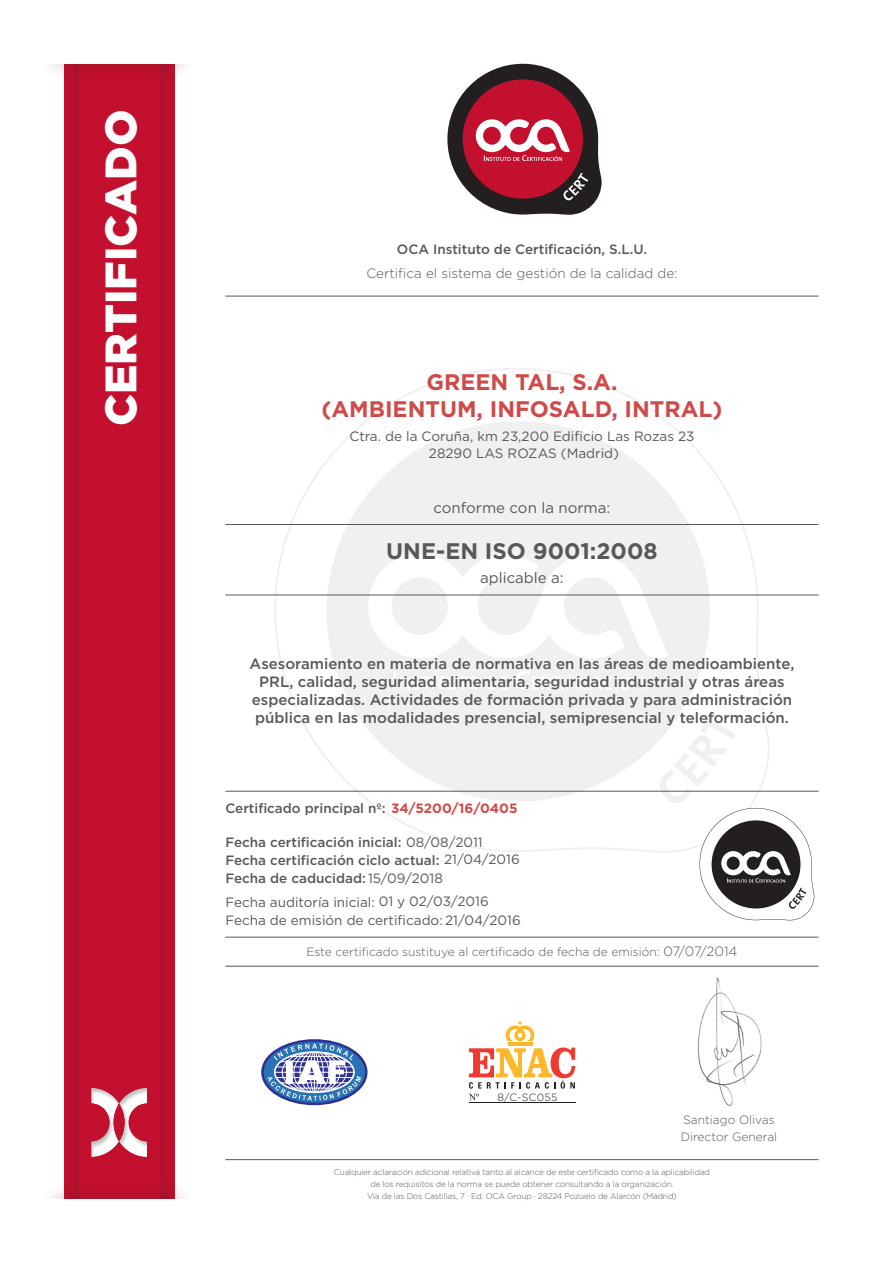
<style>
.page{position:relative;width:893px;height:1263px;background:#fff}
.page>*{position:absolute;margin:0;border:0;box-sizing:border-box;transform-origin:0 0}
.t1{font:900 43.95px "Gotham";color:#fff}
.t2{font:700 22.5px "Gotham";color:#ce4b49}
.t3{font:700 22.5px "Gotham";color:#57585a}
.t4{font:500 15px/18px "Gotham";color:#57585a;text-align:center}
.t5{font:15px "Gotham";color:#57585a}
.t6{font:500 13.5px "Gotham";color:#57585a}
.t7{font:13.5px "Gotham";color:#57585a}
.t8{font:300 13.5px "Gotham";color:#57585a}
.t9{font:300 12px "Gotham";color:#57585a}
.t10{font:300 10.5px "Gotham";letter-spacing:.025em;color:#231f20}
.t11{font:300 8.25px "Gotham";letter-spacing:-.02em;color:#57585a}
.s1{font-weight:700;color:#ce4b49}
.s2{font-weight:400}
.s3{font-size:13.5px}
</style>
<div class="page">
<div style="left:60px;top:0;width:118px;height:1263px;background:#231f20;opacity:.26"></div>
<div style="left:79px;top:0;width:80px;height:1263px;background:#c3102f"></div>
<div style="left:89px;top:1086px;width:59px;height:72px;background:#231f20;opacity:.28"></div>
<div style="left:39px;top:1180px;width:158px;height:83px;background:#231f20;opacity:.15"></div>
<div style="left:39px;top:0;width:158px;height:82px;background:#231f20;opacity:.15"></div>
<div style="left:0;top:0;width:236px;height:64px;background:#fff"></div>
<div style="left:0;top:1199px;width:236px;height:64px;background:#fff"></div>
<svg style="left:274px;top:368px;width:496px;height:484px"></svg>
<div style="left:326px;top:421px;width:384px;height:380px;background:#f0f0f0;border-radius:50%"></div>
<svg style="left:368px;top:554px;width:300px;height:104px"></svg>
<svg style="left:393px;top:671px;width:251px;height:18px"></svg>
<svg style="left:447px;top:64px;width:155px;height:151px"></svg>
<hr style="left:225px;top:1159px;width:594px;height:1px;background:#57585a">
<hr style="left:225px;top:524px;width:594px;height:1px;background:#57585a">
<hr style="left:225px;top:296px;width:594px;height:1px;background:#57585a">
<hr style="left:508px;top:1042px;width:24px;height:4px;background:#fcb828">
<svg style="left:506px;top:1021px;width:28px;height:20px"></svg>
<hr style="left:469px;top:1102px;width:106px;height:1px;background:#231f20">
<svg style="left:469px;top:1047px;width:106px;height:53px"></svg>
<svg style="left:262px;top:1040px;width:104px;height:64px"></svg>
<div style="left:261px;top:1039px;width:106px;height:66px;border:2px solid #2e3092;border-radius:50%"></div>
<svg style="left:267px;top:1043px;width:94px;height:57px"></svg>
<img style="left:697px;top:977px;width:65px;height:129px">
<svg style="left:657px;top:711px;width:157px;height:209px"></svg>
<hr style="left:225px;top:791px;width:594px;height:1px;background:#57585a">
<hr style="left:225px;top:937px;width:594px;height:1px;background:#57585a">
<hr style="left:225px;top:966px;width:594px;height:1px;background:#57585a">
<hr style="left:225px;top:595px;width:594px;height:1px;background:#57585a">
<p class="t1" style="left:91px;top:426px;width:318px;rotate:-90deg">CERTIFICADO</p>
<p class="t6" style="left:397px;top:241px;width:252px">OCA Instituto de Certificación, S.L.U.</p>
<p class="t8" style="left:366px;top:264px;width:313px">Certifica el sistema de gestión de la calidad de:</p>
<p class="t2" style="left:426px;top:367px;width:193px">GREEN TAL, S.A.</p>
<p class="t2" style="left:321px;top:394px;width:402px">(AMBIENTUM, INFOSALD, INTRAL)</p>
<p class="t7" style="left:349px;top:428px;width:347px">Ctra. de la Coruña, km 23,200 Edificio Las Rozas 23</p>
<p class="t7" style="left:429px;top:444px;width:192px">28290 LAS ROZAS (Madrid)</p>
<p class="t5" style="left:434px;top:498px;width:178px">conforme con la norma:</p>
<p class="t3" style="left:386px;top:536px;width:273px">UNE-EN ISO 9001:2008</p>
<p class="t5" style="left:480px;top:568px;width:85px">aplicable a:</p>
<p class="t4" style="left:249px;top:655px;width:546px">Asesoramiento en materia de normativa en las áreas de medioambiente, PRL, calidad, seguridad alimentaria, seguridad industrial y otras áreas especializadas. Actividades de formación privada y para administración pública en las modalidades presencial, semipresencial y teleformación.</p>
<p class="t6" style="left:225px;top:800px;width:294px">Certificado principal nº: <span class="s1">34/5200/16/0405</span></p>
<p class="t6" style="left:225px;top:833px;width:259px">Fecha certificación inicial: <span class="s2">08/08/2011</span></p>
<p class="t6" style="left:225px;top:851px;width:296px">Fecha certificación ciclo actual: <span class="s2">21/04/2016</span></p>
<p class="t6" style="left:225px;top:869px;width:219px">Fecha de caducidad:<span class="s2">15/09/2018</span></p>
<p class="t7" style="left:225px;top:893px;width:265px">Fecha auditoría inicial: 01 y 02/03/2016</p>
<p class="t7" style="left:225px;top:911px;width:297px">Fecha de emisión de certificado: 21/04/2016</p>
<p class="t9" style="left:306px;top:944px;width:433px">Este certificado sustituye al certificado de fecha de emisión: <span class="s3">07/07/2014</span></p>
<p class="t10" style="left:497px;top:1091px;width:62px">8/C-SC055</p>
<p class="t9" style="left:683px;top:1112px;width:93px">Santiago Olivas</p>
<p class="t9" style="left:681px;top:1129px;width:98px">Director General</p>
<p class="t11" style="left:334px;top:1166px;width:378px">Cualquier aclaración adicional relativa tanto al alcance de este certificado como a la aplicabilidad</p>
<p class="t11" style="left:370px;top:1178px;width:305px">de los requisitos de la norma se puede obtener consultando a la organización.</p>
<p class="t11" style="left:367px;top:1190px;width:311px">Vía de las Dos Castillas, 7 · Ed. OCA Group · 28224 Pozuelo de Alarcón (Madrid)</p>
</div>
